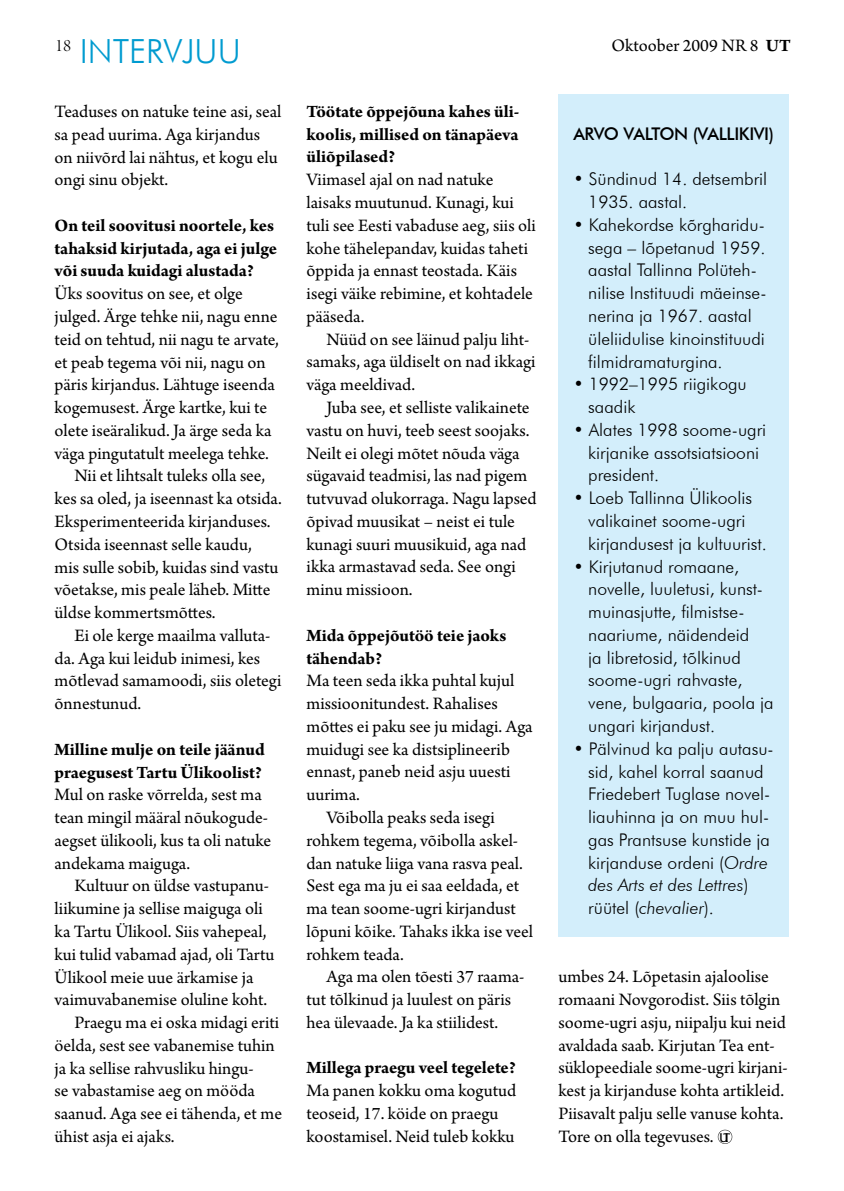
<style>
.page{position:relative;width:844px;height:1191px;background:#fff}
.page>*{position:absolute;margin:0;border:0;box-sizing:border-box;transform-origin:0 0}
.t1{font:300 33.25px "Futura BT";color:#009bd0}
.t2{font:18.38px/22.8px "Arno Pro";color:#000}
.t3{font:700 18.38px/22.8px "Arno Pro";letter-spacing:-.005em;color:#000}
.t4{font:18.38px "Arno Pro Light Display";color:#000}
.t5{font:300 17.5px/22.8px "Futura BT";color:#000}
.t6{font:500 17.5px "Futura BT";letter-spacing:-.025em;color:#000}
.t7{font:13.12px "Friz Quadrata Std";color:#000}
.s1{font-weight:700}
.s2{font-style:italic}
</style>
<div class="page">
<svg style="left:717px;top:1129px;width:15px;height:15px"></svg>
<div style="left:558px;top:94px;width:231px;height:843px;background:#d3eefb"></div>
<p class="t4" style="left:55px;top:35px;width:18px">18</p>
<p class="t2" style="left:611px;top:35px;width:181px">Oktoober 2009 nr 8 <span class="s1">UT</span></p>
<h1 class="t1" style="left:80px;top:31px;width:162px">intervjuu</h1>
<p class="t2" style="left:55px;top:101px;width:228px">Teaduses on natuke teine asi, seal sa pead uurima. Aga kirjandus on niivõrd lai nähtus, et kogu elu ongi sinu objekt.</p>
<p class="t3" style="left:55px;top:215px;width:224px">On teil soovitusi noortele, kes tahaksid kirjutada, aga ei julge või suuda kuidagi alustada?</p>
<p class="t2" style="left:55px;top:283px;width:189px">Üks soovitus on see, et olge</p>
<p class="t2" style="left:55px;top:306px;width:224px">julged. Ärge tehke nii, nagu enne</p>
<p class="t2" style="left:55px;top:329px;width:226px">teid on tehtud, nii nagu te arvate,</p>
<p class="t2" style="left:55px;top:352px;width:212px">et peab tegema või nii, nagu on</p>
<p class="t2" style="left:55px;top:374px;width:222px">päris kirjandus. Lähtuge iseenda</p>
<p class="t2" style="left:55px;top:397px;width:214px">kogemusest. Ärge kartke, kui te</p>
<p class="t2" style="left:55px;top:420px;width:218px">olete iseäralikud. Ja ärge seda ka</p>
<p class="t2" style="left:55px;top:443px;width:216px">väga pingutatult meelega tehke.</p>
<p class="t2" style="left:74px;top:465px;width:192px">Nii et lihtsalt tuleks olla see,</p>
<p class="t2" style="left:55px;top:488px;width:229px">kes sa oled, ja iseennast ka otsida.</p>
<p class="t2" style="left:55px;top:511px;width:217px">Eksperimenteerida kirjanduses.</p>
<p class="t2" style="left:55px;top:534px;width:199px">Otsida iseennast selle kaudu,</p>
<p class="t2" style="left:55px;top:556px;width:225px">mis sulle sobib, kuidas sind vastu</p>
<p class="t2" style="left:55px;top:579px;width:217px">võetakse, mis peale läheb. Mitte</p>
<p class="t2" style="left:55px;top:602px;width:162px">üldse kommertsmõttes.</p>
<p class="t2" style="left:74px;top:625px;width:197px">Ei ole kerge maailma valluta-</p>
<p class="t2" style="left:55px;top:647px;width:207px">da. Aga kui leidub inimesi, kes</p>
<p class="t2" style="left:55px;top:670px;width:228px">mõtlevad samamoodi, siis oletegi</p>
<p class="t2" style="left:55px;top:693px;width:88px">õnnestunud.</p>
<p class="t3" style="left:55px;top:739px;width:211px">Milline mulje on teile jäänud praegusest Tartu Ülikoolist?</p>
<p class="t2" style="left:55px;top:784px;width:218px">Mul on raske võrrelda, sest ma tean mingil määral nõukogude&shy;aegset ülikooli, kus ta oli natuke andekama maiguga.</p>
<p class="t2" style="left:74px;top:875px;width:196px">Kultuur on üldse vastupanu-</p>
<p class="t2" style="left:55px;top:898px;width:209px">liikumine ja sellise maiguga oli</p>
<p class="t2" style="left:55px;top:921px;width:213px">ka Tartu Ülikool. Siis vahepeal,</p>
<p class="t2" style="left:55px;top:943px;width:221px">kui tulid vabamad ajad, oli Tartu</p>
<p class="t2" style="left:55px;top:966px;width:200px">Ülikool meie uue ärkamise ja</p>
<p class="t2" style="left:55px;top:989px;width:214px">vaimuvabanemise oluline koht.</p>
<p class="t2" style="left:74px;top:1012px;width:206px">Praegu ma ei oska midagi eriti</p>
<p class="t2" style="left:55px;top:1035px;width:221px">öelda, sest see vabanemise tuhin</p>
<p class="t2" style="left:55px;top:1057px;width:201px">ja ka sellise rahvusliku hingu-</p>
<p class="t2" style="left:55px;top:1080px;width:202px">se vabastamise aeg on mööda</p>
<p class="t2" style="left:55px;top:1103px;width:229px">saanud. Aga see ei tähenda, et me</p>
<p class="t2" style="left:55px;top:1126px;width:121px">ühist asja ei ajaks.</p>
<p class="t3" style="left:306px;top:101px;width:214px;text-align:justify">Töötate õppejõuna kahes üli&shy;koolis, millised on tänapäeva üliõpilased?</p>
<p class="t2" style="left:306px;top:169px;width:231px">Viimasel ajal on nad natuke laisaks muutunud. Kunagi, kui tuli see Eesti vabaduse aeg, siis oli kohe tähelepandav, kuidas taheti õppida ja ennast teostada. Käis isegi väike rebimine, et kohtadele pääseda.</p>
<p class="t2" style="left:306px;top:329px;width:230px;text-indent:20px">Nüüd on see läinud palju liht&shy;samaks, aga üldiselt on nad ikkagi väga meeldivad.</p>
<p class="t2" style="left:306px;top:397px;width:232px;text-indent:20px">Juba see, et selliste valikainete vastu on huvi, teeb seest soojaks.<br>Neilt ei olegi mõtet nõuda väga sügavaid teadmisi, las nad pigem tutvuvad olukorraga. Nagu lapsed õpivad muusikat – neist ei tule kunagi suuri muusikuid, aga nad ikka armastavad seda. See ongi minu missioon.</p>
<p class="t3" style="left:306px;top:625px;width:201px">Mida õppejõutöö teie jaoks tähendab?</p>
<p class="t2" style="left:306px;top:670px;width:209px">Ma teen seda ikka puhtal kujul</p>
<p class="t2" style="left:306px;top:693px;width:193px">missioonitundest. Rahalises</p>
<p class="t2" style="left:306px;top:716px;width:227px">mõttes ei paku see ju midagi. Aga</p>
<p class="t2" style="left:306px;top:738px;width:205px">muidugi see ka distsiplineerib</p>
<p class="t2" style="left:306px;top:761px;width:205px">ennast, paneb neid asju uuesti</p>
<p class="t2" style="left:306px;top:784px;width:55px">uurima.</p>
<p class="t2" style="left:326px;top:807px;width:170px">Võibolla peaks seda isegi</p>
<p class="t2" style="left:306px;top:830px;width:213px">rohkem tegema, võibolla askel-</p>
<p class="t2" style="left:306px;top:852px;width:218px">dan natuke liiga vana rasva peal.</p>
<p class="t2" style="left:306px;top:875px;width:214px">Sest ega ma ju ei saa eeldada, et</p>
<p class="t2" style="left:306px;top:898px;width:211px">ma tean soome-ugri kirjandust</p>
<p class="t2" style="left:306px;top:921px;width:228px">lõpuni kõike. Tahaks ikka ise veel</p>
<p class="t2" style="left:306px;top:943px;width:99px">rohkem teada.</p>
<p class="t2" style="left:326px;top:966px;width:199px">Aga ma olen tõesti 37 raama-</p>
<p class="t2" style="left:306px;top:989px;width:206px">tut tõlkinud ja luulest on päris</p>
<p class="t2" style="left:306px;top:1012px;width:193px">hea ülevaade. Ja ka stiilidest.</p>
<p class="t3" style="left:306px;top:1057px;width:211px">Millega praegu veel tegelete?</p>
<p class="t2" style="left:306px;top:1080px;width:211px">Ma panen kokku oma kogutud teoseid, 17. köide on praegu koostamisel. Neid tuleb kokku</p>
<p class="t6" style="left:573px;top:123px;width:202px">ARVO VALTO N (VALLIKIVI)</p>
<p class="t5" style="left:588px;top:168px;width:180px;text-indent:-15px">• Sündinud 14. detsembril<br>1935. aastal.</p>
<p class="t5" style="left:588px;top:213px;width:180px;text-indent:-15px">• Kahekordse kõrgharidu&shy;sega – lõpetanud 1959. aastal Tallinna Polüteh&shy;nilise I nstituudi mäeinse&shy;nerina ja 1967. aastal üleliidulise kinoinstituudi filmidramaturgina.</p>
<p class="t5" style="left:588px;top:372px;width:160px;text-indent:-15px">• 1992–1995 riigikogu saadik</p>
<p class="t5" style="left:588px;top:418px;width:179px;text-indent:-15px">• Alates 1998 soome-ugri kirjanike assotsiatsiooni president.</p>
<p class="t5" style="left:588px;top:486px;width:180px;text-indent:-15px">• Loeb Tallinna Ülikoolis valikainet soome-ugri kirjandusest ja kultuurist.</p>
<p class="t5" style="left:588px;top:555px;width:187px;text-indent:-15px">• Kirjutanud romaane, novelle, luuletusi, kunst&shy;muinasjutte, filmistse&shy;naariume, näidendeid<br>ja libretosid, tõlkinud soome-ugri rahvaste, vene, bulgaaria, poola ja ungari kirjandust.</p>
<p class="t5" style="left:588px;top:737px;width:187px;text-indent:-15px">• Pälvinud ka palju autasu&shy;sid, kahel korral saanud<br>Friedebert Tuglase novel&shy;liauhinna ja on muu hul&shy;gas Prantsuse kunstide ja kirjanduse ordeni (<span class="s2">Ordre des Arts et des Lettres</span>) rüütel (<span class="s2">chevalier</span>).</p>
<p class="t2" style="left:558px;top:966px;width:231px">umbes 24. Lõpetasin ajaloolise romaani Novgorodist. Siis tõlgin soome-ugri asju, niipalju kui neid avaldada saab. Kirjutan Tea ent&shy;süklopeediale soome-ugri kirjani&shy;kest ja kirjanduse kohta artikleid.<br>Piisavalt palju selle vanuse kohta.<br>Tore on olla tegevuses.</p>
<p class="t7" style="left:719px;top:1130px;width:12px">UT</p>
</div>
